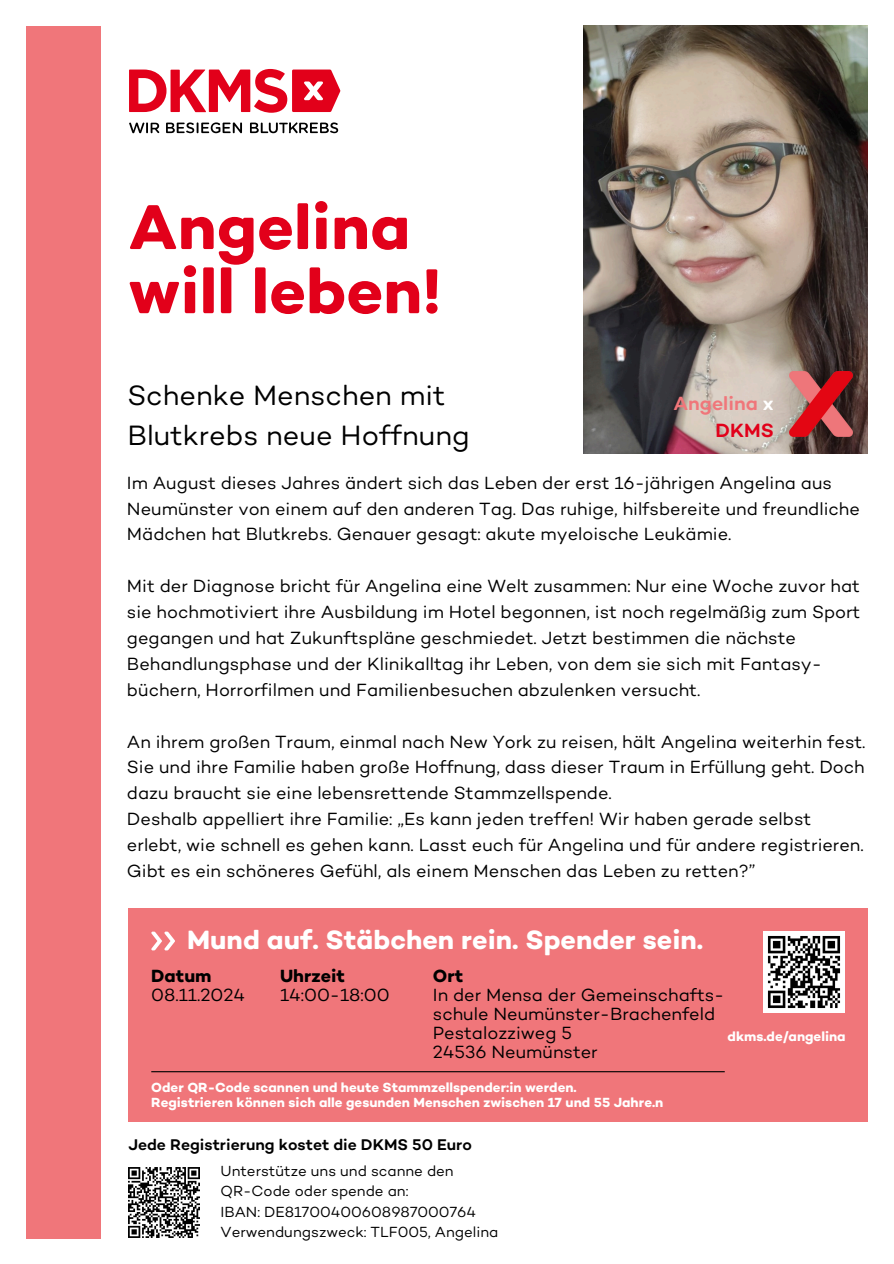
<style>
.page{position:relative;width:894px;height:1264px;background:#fff}
.page>*{position:absolute;margin:0;border:0;box-sizing:border-box;transform-origin:0 0}
.t1{font:700 64.5px/64.2px "DKMS Custom";color:#e2001a}
.t2{font:28.5px/39.3px "DKMS Custom";color:#000}
.t3{font:700 27px "DKMS Custom";color:#fff}
.t4{font:500 19.5px/27px "DKMS Custom";color:#f0767a;text-align:right}
.t5{font:18px/25.8px "DKMS Custom";color:#000}
.t6{font:500 15.75px "DKMS Custom";color:#000}
.t7{font:15px "DKMS Custom";color:#000}
.t8{font:700 13.5px "DKMS Custom";color:#fff}
.s1{color:#fff}
.s2{color:#e2001a}
.s3{font-weight:700}
</style>
<div class="page">
<div style="left:26px;top:26px;width:74px;height:1212px;background:#f0767a"></div>
<svg style="left:129px;top:69px;width:211px;height:44px"></svg>
<svg style="left:129px;top:122px;width:209px;height:11px"></svg>
<img style="left:583px;top:26px;width:284px;height:427px">
<img style="left:789px;top:372px;width:63px;height:64px">
<div style="left:128px;top:907px;width:739px;height:214px;background:#f0767a"></div>
<hr style="left:151px;top:1071px;width:573px;height:1px;background:#000">
<svg style="left:151px;top:931px;width:24px;height:19px"></svg>
<img style="left:128px;top:1167px;width:71px;height:70px">
<img style="left:763px;top:931px;width:81px;height:81px">
<h4 class="t1" style="left:128px;top:195px;width:314px">Angelina will leben!</h4>
<p class="t2" style="left:127px;top:376px;width:344px">Schenke Menschen mit<br>Blutkrebs neue Hoffnung</p>
<p class="t4" style="left:673px;top:390px;width:102px">Angelina <span class="s1">x<br></span><span class="s2">DKMS</span></p>
<h5 class="t5" style="left:127px;top:469px;width:734px">Im August dieses Jahres ändert sich das Leben der erst 16-jährigen Angelina aus<br>Neumünster von einem auf den anderen Tag. Das ruhige, hilfsbereite und freundliche<br>Mädchen hat Blutkrebs. Genauer gesagt: akute myeloische Leukämie.</h5>
<h5 class="t5" style="left:127px;top:573px;width:734px">Mit der Diagnose bricht für Angelina eine Welt zusammen: Nur eine Woche zuvor hat sie hochmotiviert ihre Ausbildung im Hotel begonnen, ist noch regelmäßig zum Sport gegangen und hat Zukunftspläne geschmiedet. Jetzt bestimmen die nächste Behandlungsphase und der Klinikalltag ihr Leben, von dem sie sich mit Fantasy&shy;büchern, Horrorfilmen und Familienbesuchen abzulenken versucht.</h5>
<p class="t5" style="left:127px;top:728px;width:739px">An ihrem großen Traum, einmal nach New York zu reisen, hält Angelina weiterhin fest.<br>Sie und ihre Familie haben große Hoffnung, dass dieser Traum in Erfüllung geht. Doch dazu braucht sie eine lebensrettende Stammzellspende.<br>Deshalb appelliert ihre Familie: „Es kann jeden treffen! Wir haben gerade selbst erlebt, wie schnell es gehen kann. Lasst euch für Angelina und für andere registrieren.<br>Gibt es ein schöneres Gefühl, als einem Menschen das Leben zu retten?”</p>
<h5 class="t3" style="left:187px;top:924px;width:517px">Mund auf. Stäbchen rein. Spender sein.</h5>
<h1 class="t5" style="left:151px;top:965px;width:95px;line-height:19.2px"><span class="s3">Datum<br></span>08.11.2024</h1>
<h3 class="t5" style="left:280px;top:965px;width:111px;line-height:19.2px"><span class="s3">Uhrzeit<br></span>14:00-18:00</h3>
<h5 class="t5" style="left:433px;top:965px;width:293px;line-height:19.2px"><span class="s3">Ort<br></span>In der Mensa der Gemeinschafts&shy;schule Neumünster-Brachenfeld<br>Pestalozziweg 5<br>24536 Neumünster</h5>
<p class="t8" style="left:727px;top:1028px;width:120px">dkms.de/angelina</p>
<h5 class="t8" style="left:151px;top:1079px;width:427px">Oder QR-Code scannen und heute Stammzellspender:in werden.</h5>
<h2 class="t8" style="left:151px;top:1093px;width:513px">Registrieren können sich alle gesunden Menschen zwischen 17 und 55 Jahre.n</h2>
<h5 class="t6" style="left:128px;top:1134px;width:345px">Jede Registrierung kostet die DKMS 50 Euro</h5>
<h6 class="t7" style="left:220px;top:1161px;width:234px">Unterstütze uns und scanne den</h6>
<p class="t7" style="left:220px;top:1182px;width:189px">QR-Code oder spende an:</p>
<p class="t7" style="left:220px;top:1202px;width:257px">IBAN: DE81700400608987000764</p>
<p class="t7" style="left:220px;top:1222px;width:279px">Verwendungszweck: TLF005, Angelina</p>
</div>
